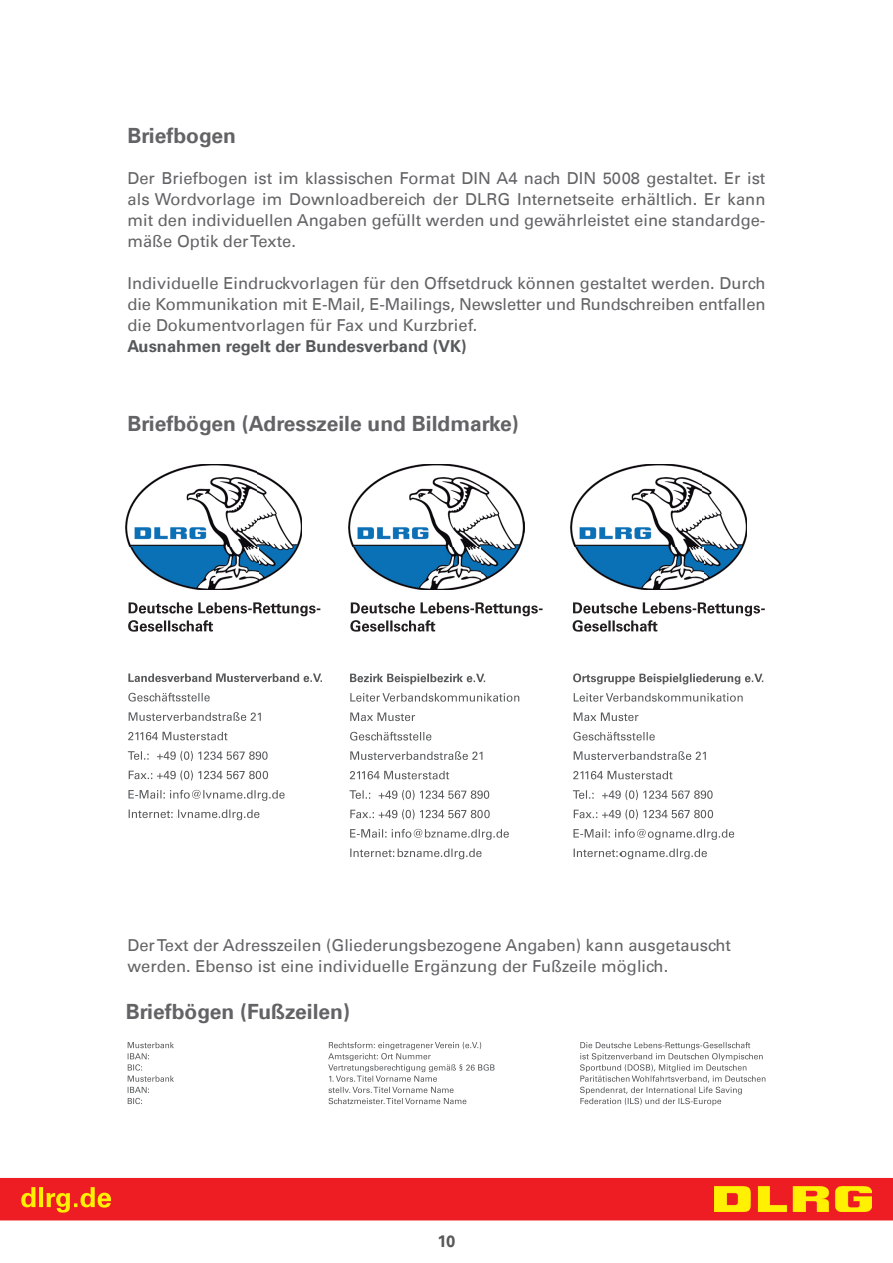
<style>
.page{position:relative;width:893px;height:1263px;background:#fff}
.page>*{position:absolute;margin:0;border:0;box-sizing:border-box;transform-origin:0 0}
.t1{font:700 21px "DLRG Univers";color:#636366}
.t2{font:16.5px/21px "DLRG Univers";color:#636366;text-align:justify}
.t3{font:700 16.5px "DLRG Univers";color:#57585a}
</style>
<div class="page">
<div style="left:0;top:1178px;width:893px;height:42px;background:#ee1d23"></div>
<img style="left:714px;top:1186px;width:158px;height:25px">
<svg style="left:128px;top:1042px;width:637px;height:64px"></svg>
<img style="left:126px;top:464px;width:176px;height:126px">
<svg style="left:128px;top:602px;width:192px;height:30px"></svg>
<svg style="left:129px;top:809px;width:130px;height:11px"></svg>
<svg style="left:128px;top:790px;width:157px;height:11px"></svg>
<svg style="left:129px;top:770px;width:139px;height:10px"></svg>
<svg style="left:128px;top:751px;width:140px;height:10px"></svg>
<svg style="left:128px;top:732px;width:99px;height:8px"></svg>
<svg style="left:129px;top:712px;width:132px;height:9px"></svg>
<svg style="left:128px;top:693px;width:82px;height:8px"></svg>
<svg style="left:128px;top:673px;width:194px;height:9px"></svg>
<img style="left:348px;top:464px;width:176px;height:126px">
<svg style="left:350px;top:848px;width:131px;height:11px"></svg>
<svg style="left:350px;top:829px;width:159px;height:11px"></svg>
<svg style="left:350px;top:809px;width:140px;height:10px"></svg>
<svg style="left:349px;top:790px;width:140px;height:10px"></svg>
<svg style="left:350px;top:771px;width:99px;height:8px"></svg>
<svg style="left:350px;top:751px;width:132px;height:9px"></svg>
<svg style="left:350px;top:732px;width:81px;height:8px"></svg>
<svg style="left:350px;top:712px;width:65px;height:9px"></svg>
<svg style="left:350px;top:693px;width:169px;height:9px"></svg>
<svg style="left:350px;top:674px;width:135px;height:10px"></svg>
<img style="left:571px;top:464px;width:176px;height:126px">
<svg style="left:574px;top:848px;width:133px;height:11px"></svg>
<svg style="left:573px;top:829px;width:161px;height:11px"></svg>
<svg style="left:574px;top:809px;width:139px;height:10px"></svg>
<svg style="left:573px;top:790px;width:140px;height:10px"></svg>
<svg style="left:573px;top:771px;width:99px;height:8px"></svg>
<svg style="left:574px;top:751px;width:132px;height:9px"></svg>
<svg style="left:573px;top:732px;width:82px;height:8px"></svg>
<svg style="left:574px;top:712px;width:64px;height:9px"></svg>
<svg style="left:574px;top:693px;width:169px;height:9px"></svg>
<svg style="left:573px;top:673px;width:190px;height:11px"></svg>
<svg style="left:350px;top:602px;width:193px;height:30px"></svg>
<svg style="left:573px;top:602px;width:192px;height:30px"></svg>
<p class="t1" style="left:128px;top:123px;width:110px">Briefbogen</p>
<p class="t2" style="left:128px;top:167px;width:639px">Der Briefbogen ist im klassischen Format DIN A4 nach DIN 5008 gestaltet. Er ist als Wordvorlage im Downloadbereich der DLRG Internetseite erhältlich. Er kann mit den individuellen Angaben gefüllt werden und gewährleistet eine standardge&shy;mäße Optik der Texte.</p>
<p class="t2" style="left:128px;top:272px;width:639px">Individuelle Eindruckvorlagen für den Offsetdruck können gestaltet werden. Durch die Kommunikation mit E-Mail, E-Mailings, Newsletter und Rundschreiben entfallen die Dokumentvorlagen für Fax und Kurzbrief.</p>
<p class="t3" style="left:128px;top:336px;width:341px">Ausnahmen regelt der Bundesverband (VK)</p>
<p class="t1" style="left:128px;top:411px;width:393px">Briefbögen (Adresszeile und Bildmarke)</p>
<p class="t2" style="left:128px;top:935px;width:605px">Der Text der Adresszeilen (Gliederungsbezogene Angaben) kann ausgetauscht werden. Ebenso ist eine individuelle Ergänzung der Fußzeile möglich.</p>
<p class="t1" style="left:126px;top:999px;width:226px">Briefbögen (Fußzeilen)</p>
<p class="t3" style="left:437px;top:1232px;width:19px">10</p>
</div>
